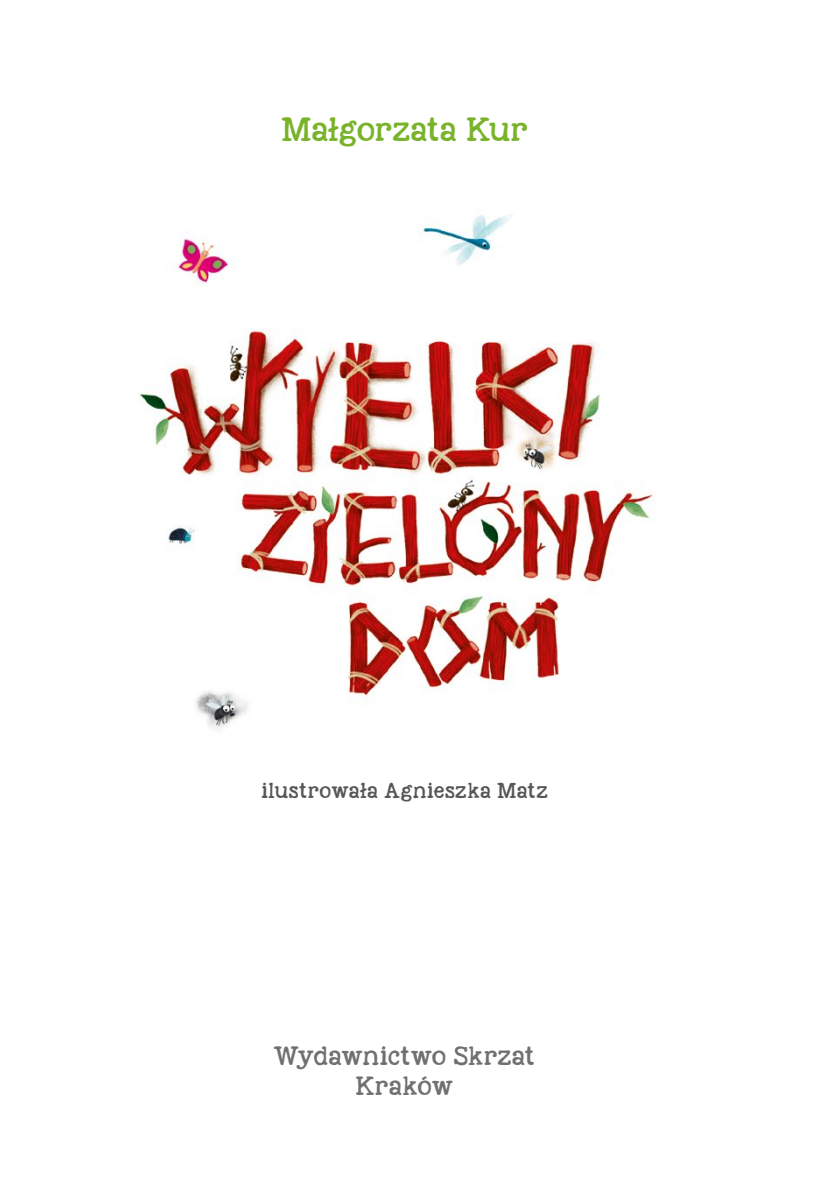
<style>
.page{position:relative;width:819px;height:1191px;background:#fff}
.page>*{position:absolute;margin:0;border:0;box-sizing:border-box;transform-origin:0 0}
.t1{font:24.5px "KG Nextto Me Solid";letter-spacing:-.005em;color:#78b32a}
.t2{font:19.25px/29.8px "KG Nextto Me Solid";letter-spacing:-.015em;color:#70706f;text-align:center}
.t3{font:15.75px "KG Nextto Me Solid";letter-spacing:.005em;color:#575756}
</style>
<div class="page">
<img style="left:139px;top:215px;width:515px;height:514px">
<h1 class="t1" style="left:281px;top:111px;width:249px">Małgorzata Kur</h1>
<p class="t3" style="left:261px;top:779px;width:288px">ilustrowała Agnieszka Matz</p>
<p class="t2" style="left:273px;top:1041px;width:263px">Wydawnictwo Skrzat<br>Kraków</p>
</div>
